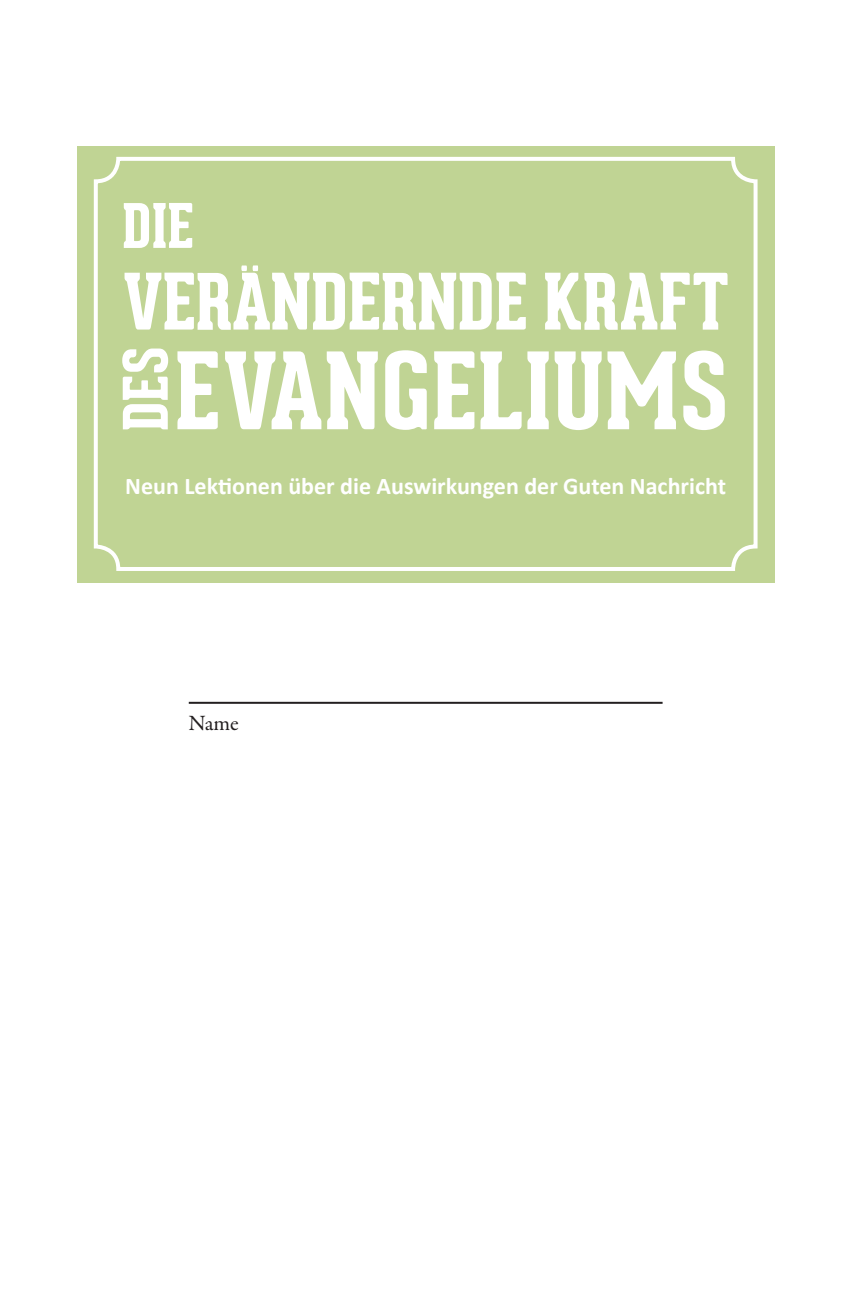
<style>
.page{position:relative;width:853px;height:1300px;background:#fff}
.page>*{position:absolute;margin:0;border:0;box-sizing:border-box;transform-origin:0 0}
.t1{font:800 104px "Geared Slab";color:#fff}
.t2{font:800 76px "Geared Slab";letter-spacing:-.015em;color:#fff}
.t3{font:800 60px "Geared Slab";color:#fff}
.t4{font:700 24px "Calibri";color:#fff}
.t5{font:22px "Garamond Premr Pro";color:#231f20}
</style>
<div class="page">
<div style="left:77px;top:146px;width:697px;height:437px;background:#c0d494"></div>
<div style="left:94px;top:157px;width:663px;height:414px;border:4px solid #fff;border-radius:22px"></div>
<hr style="left:189px;top:702px;width:473px;height:2px;background:#231f20">
<h3 class="t3" style="left:122px;top:192px;width:74px">DIE</h3>
<h2 class="t2" style="left:122px;top:258px;width:608px">VERÄNDERNDE KRAFT</h2>
<h1 class="t1" style="left:174px;top:332px;width:556px">EVANGELIUMS</h1>
<h3 class="t3" style="left:111px;top:431px;width:87px;rotate:-90deg">DES</h3>
<p class="t4" style="left:125px;top:470px;width:602px">Neun Lektionen über die Auswirkungen der Guten Nachricht</p>
<p class="t5" style="left:189px;top:710px;width:52px">Name</p>
</div>
